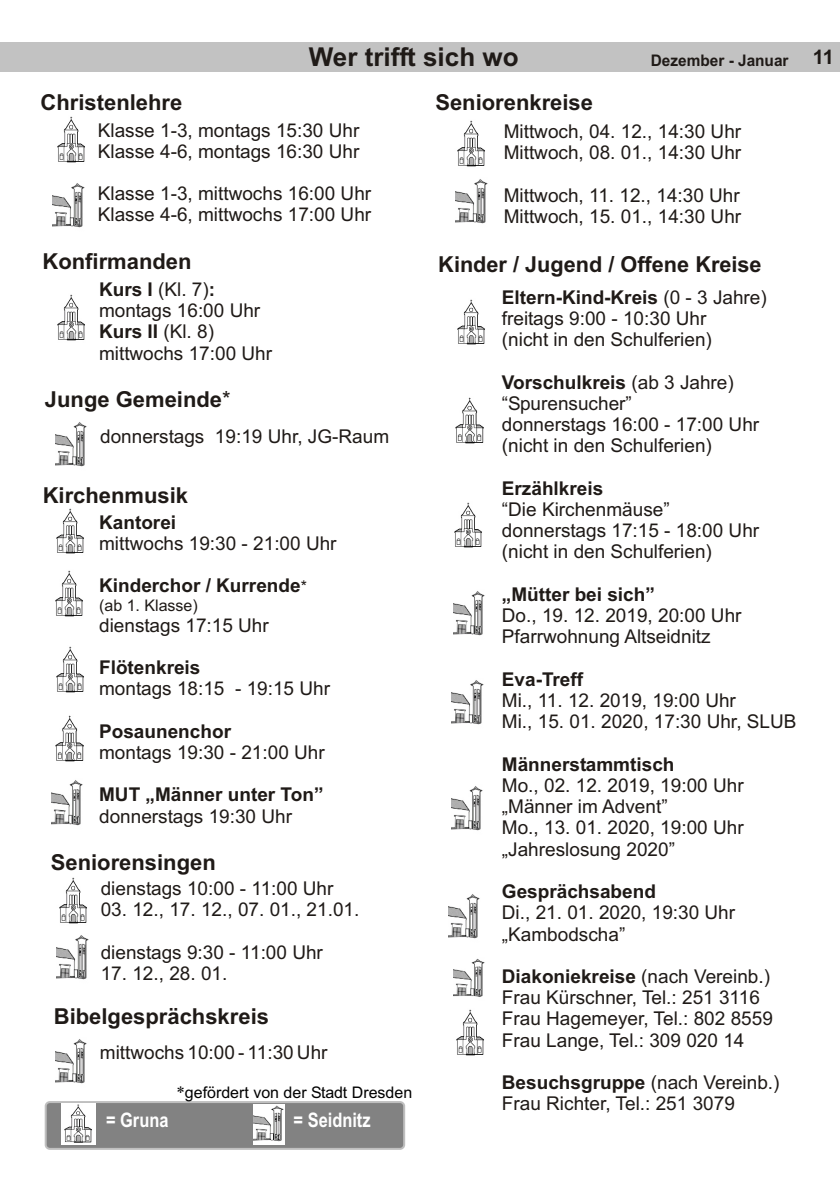
<style>
.page{position:relative;width:840px;height:1192px;background:#fff}
.page>*{position:absolute;margin:0;border:0;box-sizing:border-box;transform-origin:0 0}
.t1{font:700 26px "Arial";color:#1f1a17}
.t2{font:700 22px "Arial";color:#1f1a17}
.t3{font:700 20px "Arial Narrow";color:#fff}
.t4{font:700 20px "Arial";color:#1f1a17}
.t5{font:19px/21.2px "Arial";color:#1f1a17}
.t6{font:700 19px "Arial";color:#1f1a17}
.t7{font:16px "Arial";color:#000}
.t8{font:700 16px "Arial";color:#1f1a17;scale:.96 1}
.t9{font:16px "Arial";color:#1f1a17}
.s1{font-weight:700}
.s2{font-weight:400}
.s3{font-weight:400;font-size:16px}
.s4{font-family:"Times New Roman";font-size:17px}
</style>
<div class="page">
<div style="left:0;top:43px;width:840px;height:29px;background:#c2c2c2"></div>
<div style="left:45px;top:1101px;width:360px;height:49px;background:#828282;border:2px solid #bfbfbf;border-radius:4px"></div>
<img style="left:57px;top:116px;width:28px;height:47px">
<img style="left:457px;top:120px;width:28px;height:47px">
<img style="left:59px;top:877px;width:28px;height:47px">
<img style="left:456px;top:1009px;width:28px;height:47px">
<img style="left:56px;top:508px;width:28px;height:46px">
<img style="left:57px;top:294px;width:28px;height:47px">
<img style="left:55px;top:570px;width:28px;height:47px">
<img style="left:56px;top:646px;width:28px;height:47px">
<img style="left:55px;top:715px;width:29px;height:47px">
<img style="left:61px;top:1103px;width:34px;height:42px">
<img style="left:455px;top:397px;width:29px;height:47px">
<img style="left:454px;top:502px;width:28px;height:46px">
<img style="left:457px;top:299px;width:28px;height:46px">
<img style="left:51px;top:780px;width:32px;height:46px">
<img style="left:453px;top:591px;width:32px;height:45px">
<img style="left:451px;top:786px;width:32px;height:45px">
<img style="left:452px;top:680px;width:32px;height:45px">
<img style="left:448px;top:894px;width:32px;height:45px">
<img style="left:453px;top:958px;width:32px;height:39px">
<img style="left:253px;top:1105px;width:32px;height:40px">
<img style="left:57px;top:935px;width:32px;height:45px">
<img style="left:55px;top:1039px;width:32px;height:45px">
<img style="left:55px;top:422px;width:32px;height:45px">
<img style="left:52px;top:183px;width:33px;height:45px">
<img style="left:455px;top:179px;width:33px;height:45px">
<p class="t2" style="left:41px;top:94px;width:143px">Christenlehre</p>
<h1 class="t1" style="left:309px;top:47px;width:211px">Wer trifft sich wo</h1>
<p class="t4" style="left:813px;top:49px;width:23px">11</p>
<p class="t8" style="left:651px;top:54px;width:145px">Dezember - Januar</p>
<p class="t2" style="left:435px;top:94px;width:159px">Seniorenkreise</p>
<p class="t5" style="left:98px;top:121px;width:263px">Klasse 1-3, montags 15:30 Uhr<br>Klasse 4-6, montags 16:30 Uhr</p>
<p class="t5" style="left:98px;top:185px;width:275px">Klasse 1-3, mittwochs 16:00 Uhr<br>Klasse 4-6, mittwochs 17:00 Uhr</p>
<p class="t2" style="left:43px;top:253px;width:151px">Konfirmanden</p>
<p class="t5" style="left:99px;top:280px;width:175px"><span class="s1">Kurs I</span> (Kl. 7)<span class="s1">: </span>montags 16:00 Uhr<br><span class="s1">Kurs II</span> (Kl. 8) mittwochs 17:00 Uhr</p>
<p class="t2" style="left:45px;top:391px;width:187px">Junge Gemeinde<span class="s2">*</span></p>
<p class="t5" style="left:100px;top:428px;width:291px">donnerstags 19:19 Uhr, JG-Raum</p>
<p class="t2" style="left:43px;top:487px;width:147px">Kirchenmusik</p>
<p class="t6" style="left:99px;top:515px;width:79px">Kantorei</p>
<p class="t5" style="left:99px;top:534px;width:239px">mittwochs 19:30 - 21:00 Uhr</p>
<p class="t6" style="left:99px;top:579px;width:209px">Kinderchor / Kurrende<span class="s3">*</span></p>
<p class="t9" style="left:99px;top:599px;width:100px">(ab 1. Klasse)</p>
<p class="t5" style="left:99px;top:616px;width:171px">dienstags 17:15 Uhr</p>
<p class="t6" style="left:99px;top:660px;width:103px">Flötenkreis</p>
<p class="t5" style="left:99px;top:680px;width:232px">montags 18:15 - 19:15 Uhr</p>
<p class="t6" style="left:99px;top:724px;width:133px">Posaunenchor</p>
<p class="t5" style="left:99px;top:743px;width:227px">montags 19:30 - 21:00 Uhr</p>
<p class="t6" style="left:99px;top:788px;width:226px">MUT „Männer unter Ton”</p>
<p class="t5" style="left:99px;top:807px;width:194px">donnerstags 19:30 Uhr</p>
<p class="t2" style="left:51px;top:854px;width:166px">Seniorensingen</p>
<p class="t5" style="left:101px;top:879px;width:234px">dienstags 10:00 - 11:00 Uhr</p>
<p class="t5" style="left:101px;top:901px;width:260px">03. 12., 17. 12., 07. 01., 21.01.</p>
<p class="t5" style="left:101px;top:943px;width:224px">dienstags 9:30 - 11:00 Uhr</p>
<p class="t5" style="left:101px;top:964px;width:128px">17. 12., 28. 01.</p>
<p class="t2" style="left:54px;top:1008px;width:217px">Bibelgesprächskreis</p>
<p class="t5" style="left:100px;top:1044px;width:229px">mittwochs 10:00 - 11:30 Uhr</p>
<p class="t7" style="left:176px;top:1086px;width:237px"><span class="s4">*</span>gefördert von der Stadt Dresden</p>
<p class="t3" style="left:106px;top:1112px;width:64px">= Gruna</p>
<p class="t3" style="left:294px;top:1112px;width:78px">= Seidnitz</p>
<p class="t5" style="left:504px;top:123px;width:239px">Mittwoch, 04. 12., 14:30 Uhr<br>Mittwoch, 08. 01., 14:30 Uhr</p>
<p class="t5" style="left:504px;top:186px;width:239px">Mittwoch, 11. 12., 14:30 Uhr<br>Mittwoch, 15. 01., 14:30 Uhr</p>
<p class="t2" style="left:438px;top:256px;width:325px">Kinder / Jugend / Offene Kreise</p>
<p class="t5" style="left:502px;top:288px;width:266px"><span class="s1">Eltern-Kind-Kreis</span> (0 - 3 Jahre) freitags 9:00 - 10:30 Uhr<br>(nicht in den Schulferien)</p>
<p class="t5" style="left:502px;top:373px;width:259px"><span class="s1">Vorschulkreis</span> (ab 3 Jahre) “Spurensucher”<br>donnerstags 16:00 - 17:00 Uhr (nicht in den Schulferien)</p>
<p class="t6" style="left:502px;top:481px;width:103px">Erzählkreis</p>
<p class="t5" style="left:502px;top:500px;width:259px">“Die Kirchenmäuse” donnerstags 17:15 - 18:00 Uhr (nicht in den Schulferien)</p>
<p class="t6" style="left:502px;top:587px;width:155px">„Mütter bei sich”</p>
<p class="t5" style="left:502px;top:607px;width:241px">Do., 19. 12. 2019, 20:00 Uhr<br>Pfarrwohnung Altseidnitz</p>
<p class="t6" style="left:502px;top:672px;width:83px">Eva-Treff</p>
<p class="t5" style="left:502px;top:692px;width:296px">Mi., 11. 12. 2019, 19:00 Uhr<br>Mi., 15. 01. 2020, 17:30 Uhr, SLUB</p>
<p class="t6" style="left:502px;top:757px;width:174px">Männerstammtisch</p>
<p class="t5" style="left:502px;top:776px;width:243px">Mo., 02. 12. 2019, 19:00 Uhr „Männer im Advent”<br>Mo., 13. 01. 2020, 19:00 Uhr „Jahreslosung 2020”</p>
<p class="t6" style="left:502px;top:884px;width:156px">Gesprächsabend</p>
<p class="t5" style="left:502px;top:904px;width:235px">Di., 21. 01. 2020, 19:30 Uhr „Kambodscha”</p>
<p class="t5" style="left:502px;top:967px;width:273px"><span class="s1">Diakoniekreise</span> (nach Vereinb.)<br>Frau Kürschner, Tel.: 251 3116<br>Frau Hagemeyer, Tel.: 802 8559<br>Frau Lange, Tel.: 309 020 14</p>
<p class="t5" style="left:502px;top:1074px;width:279px"><span class="s1">Besuchsgruppe</span> (nach Vereinb.)<br>Frau Richter, Tel.: 251 3079</p>
</div>
